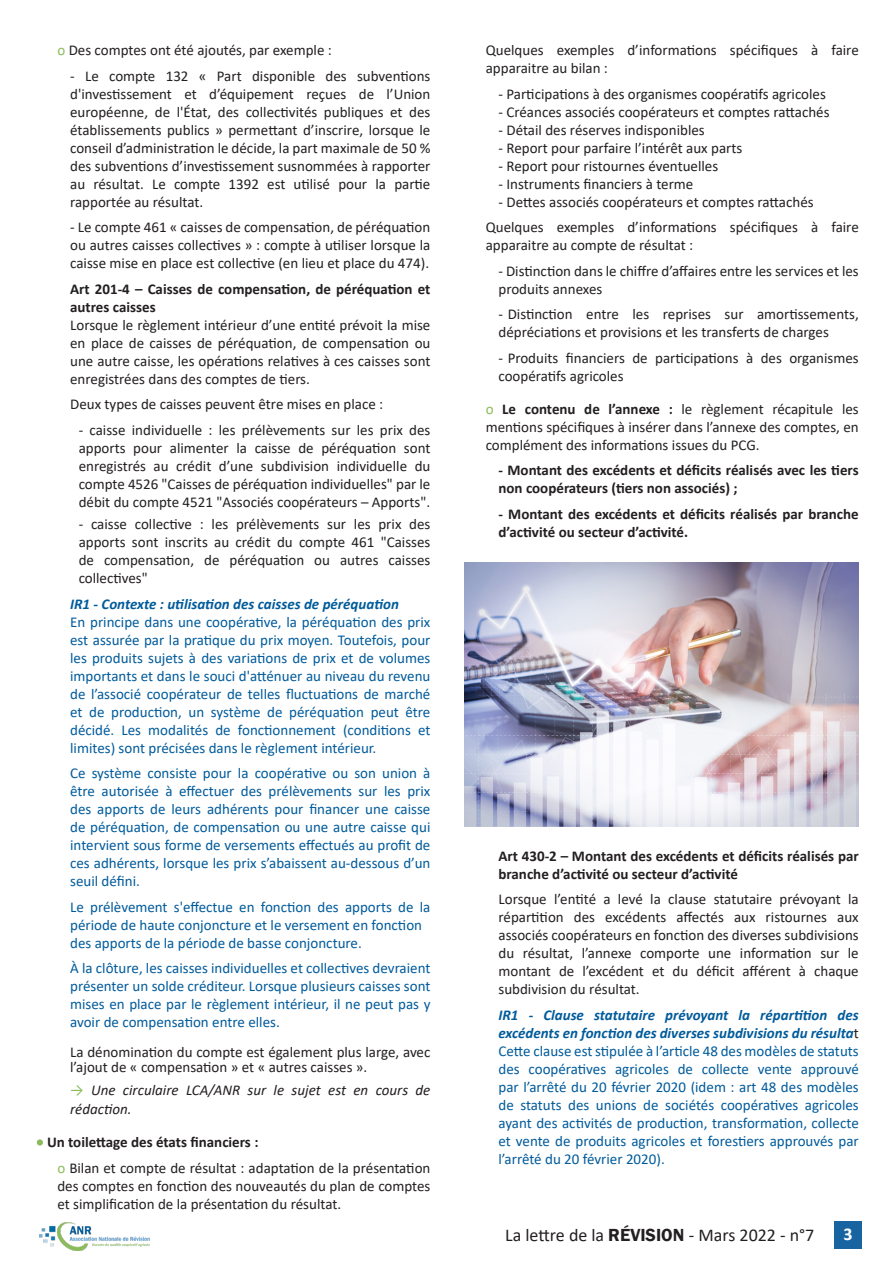
<style>
.page{position:relative;width:893px;height:1263px;background:#fff}
.page>*{position:absolute;margin:0;border:0;box-sizing:border-box;transform-origin:0 0}
.t1{font:18px "Calibri";color:#231f20}
.t2{font:700 18px "Calibri";color:#fff}
.t3{font:15px/18px "Calibri";color:#231f20;text-align:justify}
.t4{font:15px/18px "Calibri";color:#005b9b;text-align:justify}
.t5{font:700 15px/18px "Calibri";color:#231f20}
.t6{font:italic 700 15px/18px "Calibri";color:#005b9b}
.t7{font:italic 15px/19.5px "Calibri";color:#231f20}
.s1{color:#8bbc5b}
.s2{font-weight:400;color:#8bbc5b}
.s3{color:#fff}
.s4{font-weight:700}
.s5{font-weight:400;font-style:normal;color:#231f20}
.s6{font-family:"Franklin Gothic";font-weight:600}
</style>
<div class="page">
<div style="left:835px;top:1221px;width:27px;height:28px;background:#1864a1"></div>
<img style="left:39px;top:1223px;width:111px;height:27px">
<img style="left:464px;top:563px;width:395px;height:263px">
<p class="t3" style="left:57px;top:41px;width:276px"><span class="s1">o</span> Des comptes ont été ajoutés, par exemple :</p>
<p class="t3" style="left:70px;top:66px;width:362px">- Le compte 132 « Part disponible des subventions d'investissement et d’équipement reçues de l’Union européenne, de l'État, des collectivités publiques et des établissements publics » permettant d’inscrire, lorsque le conseil d’administration le décide, la part maximale de 50 % des subventions d’investissement susnommées à rapporter au résultat. Le compte 1392 est utilisé pour la partie rapportée au résultat.</p>
<p class="t3" style="left:70px;top:218px;width:362px">- Le compte 461 « caisses de compensation, de péréquation ou autres caisses collectives » : compte à utiliser lorsque la caisse mise en place est collective (en lieu et place du 474).</p>
<p class="t5" style="left:70px;top:279px;width:362px">Art 201-4 – Caisses de compensation, de péréquation et autres caisses</p>
<p class="t3" style="left:70px;top:315px;width:362px">Lorsque le règlement intérieur d’une entité prévoit la mise en place de caisses de péréquation, de compensation ou une autre caisse, les opérations relatives à ces caisses sont enregistrées dans des comptes de tiers.</p>
<p class="t3" style="left:70px;top:395px;width:315px">Deux types de caisses peuvent être mises en place :</p>
<p class="t3" style="left:79px;top:420px;width:353px">- caisse individuelle : les prélèvements sur les prix des apports pour alimenter la caisse de péréquation sont enregistrés au crédit d’une subdivision individuelle du compte 4526 "Caisses de péréquation individuelles" par le débit du compte 4521 "Associés coopérateurs – Apports".</p>
<p class="t3" style="left:79px;top:515px;width:353px">- caisse collective : les prélèvements sur les prix des apports sont inscrits au crédit du compte 461 "Caisses de compensation, de péréquation ou autres caisses collectives"</p>
<p class="t6" style="left:70px;top:594px;width:330px">IR1 - Contexte : utilisation des caisses de péréquation</p>
<p class="t4" style="left:70px;top:612px;width:362px">En principe dans une coopérative, la péréquation des prix est assurée par la pratique du prix moyen. Toutefois, pour les produits sujets à des variations de prix et de volumes importants et dans le souci d'atténuer au niveau du revenu de l’associé coopérateur de telles fluctuations de marché et de production, un système de péréquation peut être décidé. Les modalités de fonctionnement (conditions et limites) sont précisées dans le règlement intérieur.</p>
<p class="t4" style="left:70px;top:764px;width:362px">Ce système consiste pour la coopérative ou son union à être autorisée à effectuer des prélèvements sur les prix des apports de leurs adhérents pour financer une caisse de péréquation, de compensation ou une autre caisse qui intervient sous forme de versements effectués au profit de ces adhérents, lorsque les prix s’abaissent au-dessous d’un seuil défini.</p>
<p class="t4" style="left:70px;top:897px;width:362px">Le prélèvement s'effectue en fonction des apports de la période de haute conjoncture et le versement en fonction</p>
<p class="t4" style="left:70px;top:933px;width:293px">des apports de la période de basse conjoncture.</p>
<p class="t4" style="left:70px;top:959px;width:362px">À la clôture, les caisses individuelles et collectives devraient présenter un solde créditeur. Lorsque plusieurs caisses sont mises en place par le règlement intérieur, il ne peut pas y avoir de compensation entre elles.</p>
<p class="t3" style="left:70px;top:1044px;width:362px;line-height:15px">La dénomination du compte est également plus large, avec l’ajout de « compensation » et « autres caisses ».</p>
<p class="t7" style="left:70px;top:1079px;width:362px"><span class="s1">→</span> Une circulaire LCA/ANR sur le sujet est en cours de rédaction.</p>
<p class="t5" style="left:36px;top:1133px;width:224px"><span class="s2">•</span> Un toilettage des états financiers :</p>
<p class="t3" style="left:57px;top:1158px;width:375px"><span class="s1">o</span> Bilan et compte de résultat : adaptation de la présentation des comptes en fonction des nouveautés du plan de comptes et simplification de la présentation du résultat.</p>
<p class="t3" style="left:486px;top:41px;width:375px">Quelques exemples d’informations spécifiques à faire apparaitre au bilan :</p>
<p class="t3" style="left:498px;top:84px;width:329px">- Participations à des organismes coopératifs agricoles</p>
<p class="t3" style="left:498px;top:102px;width:333px">- Créances associés coopérateurs et comptes rattachés</p>
<p class="t3" style="left:498px;top:120px;width:208px">- Détail des réserves indisponibles</p>
<p class="t3" style="left:498px;top:138px;width:245px">- Report pour parfaire l’intérêt aux parts</p>
<p class="t3" style="left:498px;top:156px;width:221px">- Report pour ristournes éventuelles</p>
<p class="t3" style="left:498px;top:174px;width:196px">- Instruments financiers à terme</p>
<p class="t3" style="left:498px;top:192px;width:317px">- Dettes associés coopérateurs et comptes rattachés</p>
<p class="t3" style="left:486px;top:218px;width:375px">Quelques exemples d’informations spécifiques à faire apparaitre au compte de résultat :</p>
<p class="t3" style="left:498px;top:261px;width:362px">- Distinction dans le chiffre d’affaires entre les services et les produits annexes</p>
<p class="t3" style="left:498px;top:305px;width:362px">-<span class="s3">-</span>Distinction entre les reprises sur amortissements, dépréciations et provisions et les transferts de charges</p>
<p class="t3" style="left:498px;top:348px;width:362px">-<span class="s3">-</span>Produits financiers de participations à des organismes coopératifs agricoles</p>
<p class="t3" style="left:486px;top:399px;width:375px"><span class="s1">o</span> <span class="s4">Le contenu de l’annexe :</span> le règlement récapitule les mentions spécifiques à insérer dans l’annexe des comptes, en complément des informations issues du PCG.</p>
<p class="t5" style="left:498px;top:461px;width:362px">- Montant des excédents et déficits réalisés avec les tiers non coopérateurs (tiers non associés) ;</p>
<p class="t5" style="left:498px;top:504px;width:362px">- Montant des excédents et déficits réalisés par branche d’activité ou secteur d’activité.</p>
<p class="t5" style="left:498px;top:846px;width:362px">Art 430-2 – Montant des excédents et déficits réalisés par branche d’activité ou secteur d’activité</p>
<p class="t3" style="left:498px;top:890px;width:362px">Lorsque l’entité a levé la clause statutaire prévoyant la répartition des excédents affectés aux ristournes aux associés coopérateurs en fonction des diverses subdivisions du résultat, l’annexe comporte une information sur le montant de l’excédent et du déficit afférent à chaque subdivision du résultat.</p>
<p class="t6" style="left:498px;top:1005px;width:362px">IR1 - Clause statutaire prévoyant la répartition des excédents en fonction des diverses subdivisions du résulta<span class="s5">t</span></p>
<p class="t4" style="left:498px;top:1041px;width:362px">Cette clause est stipulée à l’article 48 des modèles de statuts des coopératives agricoles de collecte vente approuvé par l’arrêté du 20 février 2020 (idem : art 48 des modèles de statuts des unions de sociétés coopératives agricoles ayant des activités de production, transformation, collecte et vente de produits agricoles et forestiers approuvés par l’arrêté du 20 février 2020).</p>
<p class="t1" style="left:505px;top:1222px;width:311px">La lettre de la <span class="s6">RÉVISION</span> - Mars 2022 - n°7</p>
<p class="t2" style="left:843px;top:1221px;width:11px">3</p>
</div>
